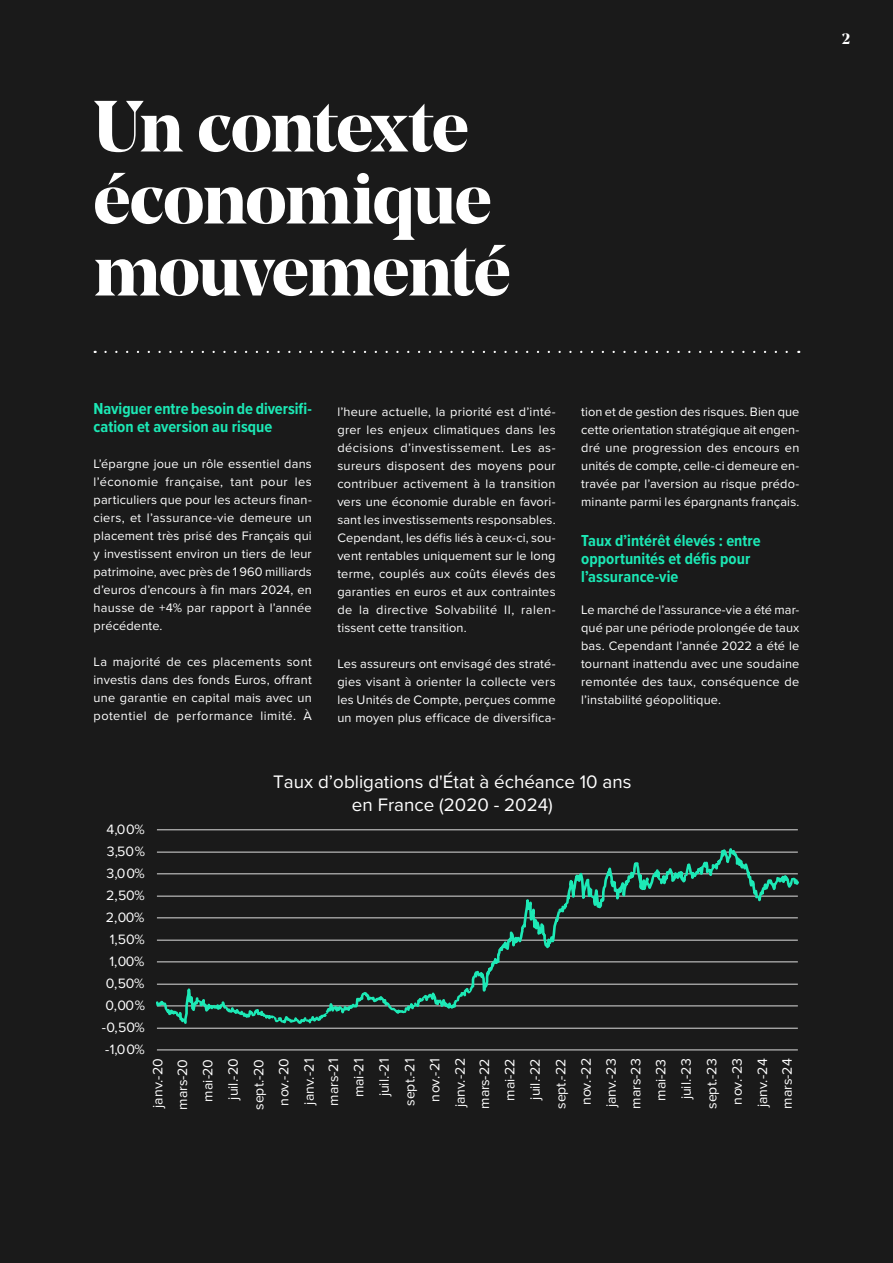
<style>
.page{position:relative;width:893px;height:1263px;background:#1a1a1a}
.page>*{position:absolute;margin:0;border:0;box-sizing:border-box;transform-origin:0 0}
.t1{font:700 72px/72px "Noe Display";letter-spacing:-.02em;color:#fff}
.t2{font:18.75px/23.5px "Proxima Nova";color:#fff;text-align:center}
.t3{font:700 16.5px/18px "Proxima Nova Cond";color:#1ce8b5}
.t4{font:700 15px "Noe Display";color:#fff}
.t5{font:14.1px/25.2px "Proxima Nova";letter-spacing:-.005em;color:#fff;text-align:right}
.t6{font:12.75px/18px "Proxima Nova";letter-spacing:.015em;color:#fff;text-align:justify}
</style>
<div class="page">
<hr style="left:157px;top:1049px;width:641px;height:1px;background:#ddd">
<hr style="left:157px;top:1028px;width:641px;height:1px;background:#ddd">
<hr style="left:157px;top:829px;width:641px;height:1px;background:#ddd">
<svg style="left:156px;top:848px;width:642px;height:176px"></svg>
<svg style="left:105px;top:351px;width:694px;height:2px"></svg>
<h1 class="t1" style="left:94px;top:89px;width:419px">Un contexte économique mouvementé</h1>
<p class="t3" style="left:94px;top:399px;width:220px">Naviguer entre besoin de diversifi&shy;cation et aversion au risque</p>
<p class="t6" style="left:94px;top:454px;width:220px">L’épargne joue un rôle essentiel dans l’économie française, tant pour les particuliers que pour les acteurs finan&shy;ciers, et l’assurance-vie demeure un placement très prisé des Français qui y investissent environ un tiers de leur patrimoine, avec près de 1 960 milliards d’euros d’encours à fin mars 2024, en hausse de +4% par rapport à l’année précédente.</p>
<p class="t6" style="left:94px;top:652px;width:220px">La majorité de ces placements sont investis dans des fonds Euros, offrant une garantie en capital mais avec un potentiel de performance limité. À</p>
<p class="t6" style="left:337px;top:402px;width:220px">l’heure actuelle, la priorité est d’inté&shy;grer les enjeux climatiques dans les décisions d’investissement. Les as&shy;sureurs disposent des moyens pour contribuer activement à la transition vers une économie durable en favori&shy;sant les investissements responsables.<br>Cependant, les défis liés à ceux-ci, sou&shy;vent rentables uniquement sur le long terme, couplés aux coûts élevés des garanties en euros et aux contraintes de la directive Solvabilité II, ralen&shy;tissent cette transition.</p>
<p class="t6" style="left:337px;top:654px;width:220px">Les assureurs ont envisagé des straté&shy;gies visant à orienter la collecte vers les Unités de Compte, perçues comme un moyen plus efficace de diversifica-</p>
<p class="t6" style="left:581px;top:402px;width:220px">tion et de gestion des risques. Bien que cette orientation stratégique ait engen&shy;dré une progression des encours en unités de compte, celle-ci demeure en&shy;travée par l’aversion au risque prédo&shy;minante parmi les épargnants français.</p>
<p class="t3" style="left:581px;top:531px;width:181px">Taux d’intérêt élevés : entre opportunités et défis pour l’assurance-vie</p>
<p class="t6" style="left:581px;top:600px;width:220px">Le marché de l’assurance-vie a été mar&shy;qué par une période prolongée de taux bas. Cependant l’année 2022 a été le tournant inattendu avec une soudaine remontée des taux, conséquence de l’instabilité géopolitique.</p>
<p class="t5" style="left:106px;top:816px;width:40px">4,00%</p>
<p class="t5" style="left:107px;top:838px;width:40px">3,50%</p>
<p class="t5" style="left:106px;top:860px;width:40px">3,00%</p>
<p class="t5" style="left:106px;top:882px;width:40px">2,50%</p>
<p class="t5" style="left:106px;top:904px;width:40px">2,00%</p>
<p class="t5" style="left:110px;top:926px;width:36px">1,50%</p>
<p class="t5" style="left:109px;top:948px;width:36px">1,00%</p>
<p class="t5" style="left:106px;top:970px;width:40px">0,50%</p>
<p class="t5" style="left:106px;top:992px;width:41px">0,00%</p>
<p class="t5" style="left:102px;top:1014px;width:45px">-0,50%</p>
<p class="t5" style="left:105px;top:1036px;width:41px">-1,00%</p>
<h2 class="t2" style="left:273px;top:769px;width:360px">Taux d’obligations d'État à échéance 10 ans en France (2020 - 2024)</h2>
<p class="t5" style="left:144px;top:1110px;width:53px;rotate:-90deg">janv.-20 mars-20 mai-20 juil.-20 sept.-20 nov.-20 janv.-21 mars-21 mai-21 juil.-21 sept.-21 nov.-21 janv.-22 mars-22 mai-22 juil.-22 sept.-22 nov.-22 janv.-23 mars-23 mai-23 juil.-23 sept.-23 nov.-23 janv.-24 mars-24</p>
<p class="t4" style="left:842px;top:29px;width:10px">2</p>
</div>
